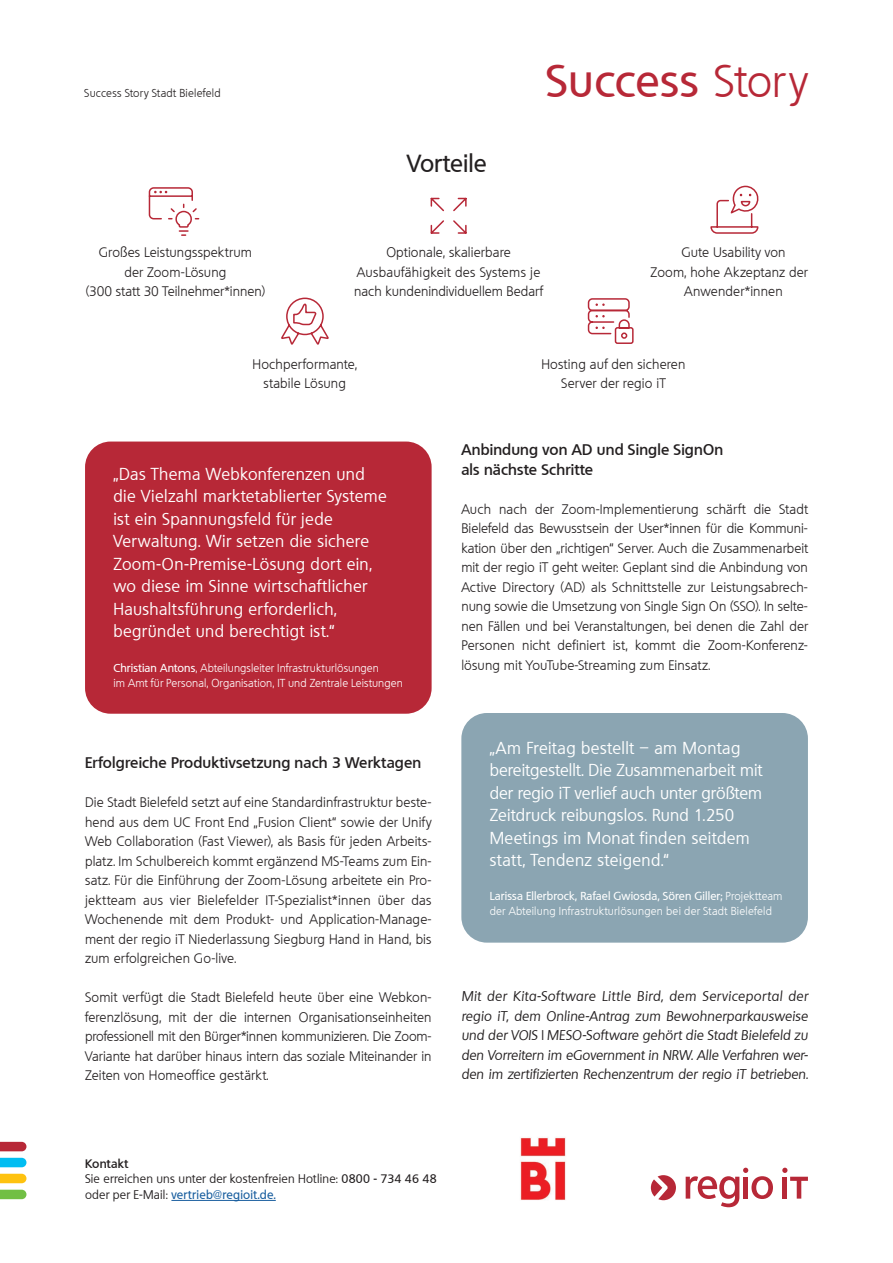
<style>
.page{position:relative;width:893px;height:1263px;background:#fff}
.page>*{position:absolute;margin:0;border:0;box-sizing:border-box;transform-origin:0 0}
.t1{font:500 45px "Quebec";letter-spacing:.01em;color:#b72837}
.t2{font:500 24px "Quebec";color:#231f20}
.t3{font:16.5px/22.5px "Quebec";letter-spacing:.02em;color:#fff}
.t4{font:600 15px/19.5px "Quebec";letter-spacing:.01em;color:#231f20}
.t5{font:300 13.5px/19.5px "Quebec";letter-spacing:.01em;color:#231f20;text-align:center}
.t6{font:italic 13.5px/19.5px "Quebec";color:#231f20;text-align:justify}
.t7{font:12px/15.8px "Quebec";letter-spacing:.015em;color:#231f20}
.t8{font:300 11.25px/15px "Quebec";letter-spacing:.015em;color:#fff}
.t9{font:300 11.25px "Quebec";letter-spacing:.02em;color:#231f20}
.s1{font-weight:300}
.s2{font-weight:500}
.s3{font-weight:600}
.s4{font-weight:500;color:#175d9e}
</style>
<div class="page">
<svg style="left:651px;top:1175px;width:25px;height:25px"></svg>
<svg style="left:686px;top:1168px;width:87px;height:39px"></svg>
<svg style="left:782px;top:1168px;width:26px;height:30px"></svg>
<svg style="left:0;top:1158px;width:26px;height:9px"></svg>
<svg style="left:0;top:1142px;width:26px;height:9px"></svg>
<svg style="left:0;top:1174px;width:26px;height:9px"></svg>
<svg style="left:0;top:1190px;width:26px;height:9px"></svg>
<img style="left:520px;top:1137px;width:46px;height:63px">
<svg style="left:430px;top:197px;width:37px;height:37px"></svg>
<svg style="left:148px;top:187px;width:52px;height:49px"></svg>
<svg style="left:710px;top:185px;width:49px;height:49px"></svg>
<svg style="left:587px;top:298px;width:47px;height:46px"></svg>
<svg style="left:281px;top:297px;width:48px;height:48px"></svg>
<hr style="left:171px;top:1200px;width:105px;height:1px;background:#175d9e">
<div style="left:461px;top:713px;width:347px;height:230px;background:#8ba5b2;border-radius:26px"></div>
<div style="left:85px;top:441px;width:347px;height:273px;background:#b72837;border-radius:26px"></div>
<p class="t9" style="left:84px;top:86px;width:138px">Success Story Stadt Bielefeld</p>
<h2 class="t2" style="left:407px;top:148px;width:81px">Vorteile</h2>
<h1 class="t1" style="left:546px;top:52px;width:264px">Success <span class="s1">Story</span></h1>
<p class="t5" style="left:86px;top:243px;width:181px">Großes Leistungsspektrum<br>der Zoom-Lösung<br>(300 statt 30 Teilnehmer*innen)</p>
<p class="t5" style="left:681px;top:243px;width:106px">Gute Usability von</p>
<p class="t5" style="left:354px;top:243px;width:190px">Optionale, skalierbare<br>Ausbaufähigkeit des Systems je nach kundenindividuellem Bedarf</p>
<p class="t5" style="left:651px;top:262px;width:159px">Zoom, hohe Akzeptanz der</p>
<p class="t5" style="left:684px;top:282px;width:100px">Anwender*innen</p>
<p class="t5" style="left:252px;top:354px;width:106px">Hochperformante, stabile Lösung</p>
<p class="t3" style="left:113px;top:462px;width:275px">„Das Thema Webkonferenzen und die Vielzahl marktetablierter Systeme ist ein Spannungsfeld für jede Verwaltung. Wir setzen die sichere Zoom-On-Premise-Lösung dort ein, wo diese im Sinne wirtschaftlicher Haushaltsführung erforderlich, begründet und berechtigt ist.“</p>
<p class="t8" style="left:113px;top:660px;width:291px"><span class="s2">Christian Antons</span>, Abteilungsleiter Infrastrukturlösungen<br>im Amt für Personal, Organisation, IT und Zentrale Leistungen</p>
<p class="t4" style="left:85px;top:753px;width:338px">Erfolgreiche Produktivsetzung nach 3 Werktagen</p>
<p class="t5" style="left:85px;top:793px;width:348px;text-align:justify">Die Stadt Bielefeld setzt auf eine Standardinfrastruktur beste&shy;hend aus dem UC Front End „Fusion Client“ sowie der Unify Web Collaboration (Fast Viewer), als Basis für jeden Arbeits&shy;platz. Im Schulbereich kommt ergänzend MS-Teams zum Ein&shy;satz. Für die Einführung der Zoom-Lösung arbeitete ein Pro&shy;jektteam aus vier Bielefelder IT-Spezialist*innen über das Wochenende mit dem Produkt- und Application-Manage&shy;ment der regio iT Niederlassung Siegburg Hand in Hand, bis zum erfolgreichen Go-live.</p>
<p class="t5" style="left:85px;top:988px;width:348px;text-align:justify">Somit verfügt die Stadt Bielefeld heute über eine Webkon&shy;ferenzlösung, mit der die internen Organisationseinheiten professionell mit den Bürger*innen kommunizieren. Die Zoom-Variante hat darüber hinaus intern das soziale Miteinander in Zeiten von Homeoffice gestärkt.</p>
<p class="t5" style="left:541px;top:354px;width:146px">Hosting auf den sicheren<br>Server der regio iT</p>
<p class="t4" style="left:461px;top:440px;width:263px">Anbindung von AD und Single SignOn als nächste Schritte</p>
<p class="t5" style="left:461px;top:499px;width:348px;text-align:justify">Auch nach der Zoom-Implementierung schärft die Stadt Bielefeld das Bewusstsein der User*innen für die Kommuni&shy;kation über den „richtigen“ Server. Auch die Zusammenarbeit mit der regio iT geht weiter: Geplant sind die Anbindung von Active Directory (AD) als Schnittstelle zur Leistungsabrech&shy;nung sowie die Umsetzung von Single Sign On (SSO). In selte&shy;nen Fällen und bei Veranstaltungen, bei denen die Zahl der Personen nicht definiert ist, kommt die Zoom-Konferenz&shy;lösung mit YouTube-Streaming zum Einsatz.</p>
<p class="t3" style="left:490px;top:736px;width:274px">„Am Freitag bestellt – am Montag bereitgestellt. Die Zusammenarbeit mit der regio iT verlief auch unter größtem Zeitdruck reibungslos. Rund 1.250<br>Meetings im Monat finden seitdem statt, Tendenz steigend.“</p>
<p class="t8" style="left:490px;top:888px;width:294px"><span class="s2">Larissa Ellerbrock, Rafael Gwiosda, Sören Giller;</span> Projektteam der Abteilung Infrastrukturlösungen bei der Stadt Bielefeld</p>
<p class="t6" style="left:461px;top:987px;width:348px">Mit der Kita-Software Little Bird, dem Serviceportal der regio iT, dem Online-Antrag zum Bewohnerparkausweise und der VOIS | MESO-Software gehört die Stadt Bielefeld zu den Vorreitern im eGovernment in NRW. Alle Verfahren wer&shy;den im zertifizierten Rechenzentrum der regio iT betrieben.</p>
<p class="t7" style="left:85px;top:1155px;width:353px"><span class="s3">Kontakt<br></span>Sie erreichen uns unter der kostenfreien Hotline: <span class="s2">0800 - 734 46 48 </span>oder per E-Mail: <span class="s4">vertrieb@regioit.de.</span></p>
</div>
